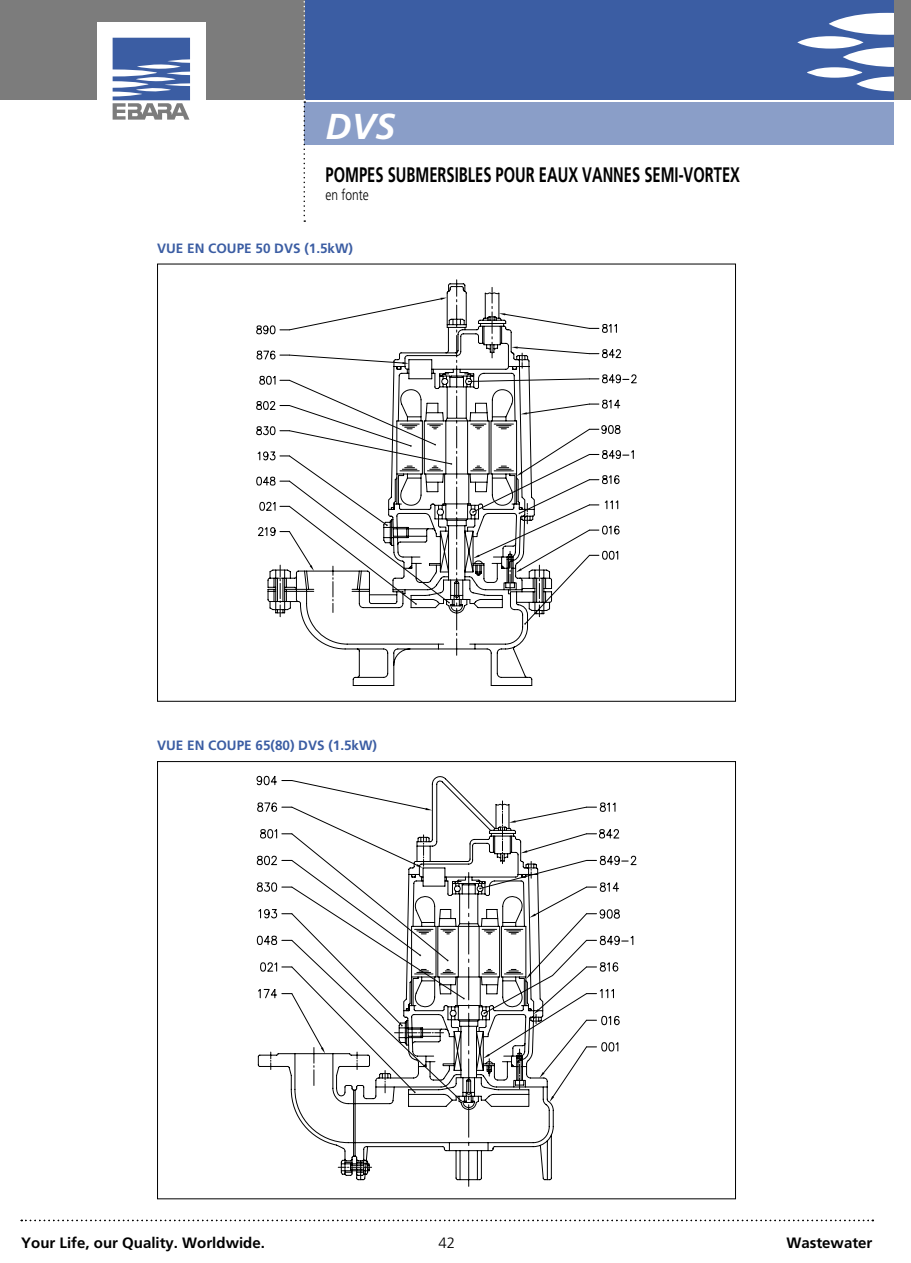
<style>
.page{position:relative;width:911px;height:1263px;background:#fff}
.page>*{position:absolute;margin:0;border:0;box-sizing:border-box;transform-origin:0 0}
.t1{font:italic 700 36px "Frutiger";color:#fff}
.t2{font:700 21px "Frutiger";color:#000;scale:.7 1}
.t3{font:700 15px "Frutiger";color:#000}
.t4{font:300 15px "Frutiger";color:#000;scale:.8 1}
.t5{font:300 15px "Frutiger";color:#000}
.t6{font:700 13.5px "Frutiger";color:#3b5da3}
</style>
<div class="page">
<div style="left:893px;top:0;width:17px;height:100px;background:#7c7c7c"></div>
<div style="left:304px;top:0;width:589px;height:100px;background:#3b5da3"></div>
<svg style="left:829px;top:13px;width:64px;height:78px"></svg>
<svg style="left:806px;top:67px;width:56px;height:11px"></svg>
<svg style="left:797px;top:36px;width:66px;height:13px"></svg>
<div style="left:304px;top:102px;width:589px;height:43px;background:#8a9ec8"></div>
<div style="left:0;top:0;width:304px;height:100px;background:#7c7c7c"></div>
<svg style="left:303px;top:0;width:2px;height:222px"></svg>
<div style="left:97px;top:22px;width:108px;height:113px;background:#fff"></div>
<svg style="left:113px;top:38px;width:77px;height:82px"></svg>
<svg style="left:21px;top:1220px;width:852px;height:1px"></svg>
<svg style="left:269px;top:279px;width:264px;height:407px"></svg>
<svg style="left:256px;top:298px;width:23px;height:307px"></svg>
<svg style="left:590px;top:324px;width:47px;height:236px"></svg>
<svg style="left:279px;top:287px;width:311px;height:338px"></svg>
<svg style="left:292px;top:797px;width:260px;height:390px"></svg>
<svg style="left:256px;top:775px;width:208px;height:327px"></svg>
<svg style="left:587px;top:802px;width:50px;height:250px"></svg>
<svg style="left:337px;top:800px;width:250px;height:368px"></svg>
<h1 class="t1" style="left:325px;top:106px;width:72px">DVS</h1>
<h2 class="t2" style="left:325px;top:162px;width:593px">POMPES SUBMERSIBLES POUR EAUX VANNES SEMI-VORTEX</h2>
<p class="t4" style="left:325px;top:186px;width:56px">en fonte</p>
<p class="t6" style="left:157px;top:240px;width:197px">VUE EN COUPE 50 DVS (1.5kW)</p>
<p class="t6" style="left:157px;top:738px;width:221px">VUE EN COUPE 65(80) DVS (1.5kW)</p>
<p class="t3" style="left:21px;top:1233px;width:245px">Your Life, our Quality. Worldwide.</p>
<p class="t5" style="left:438px;top:1234px;width:18px">42</p>
<p class="t3" style="left:786px;top:1233px;width:87px">Wastewater</p>
</div>
